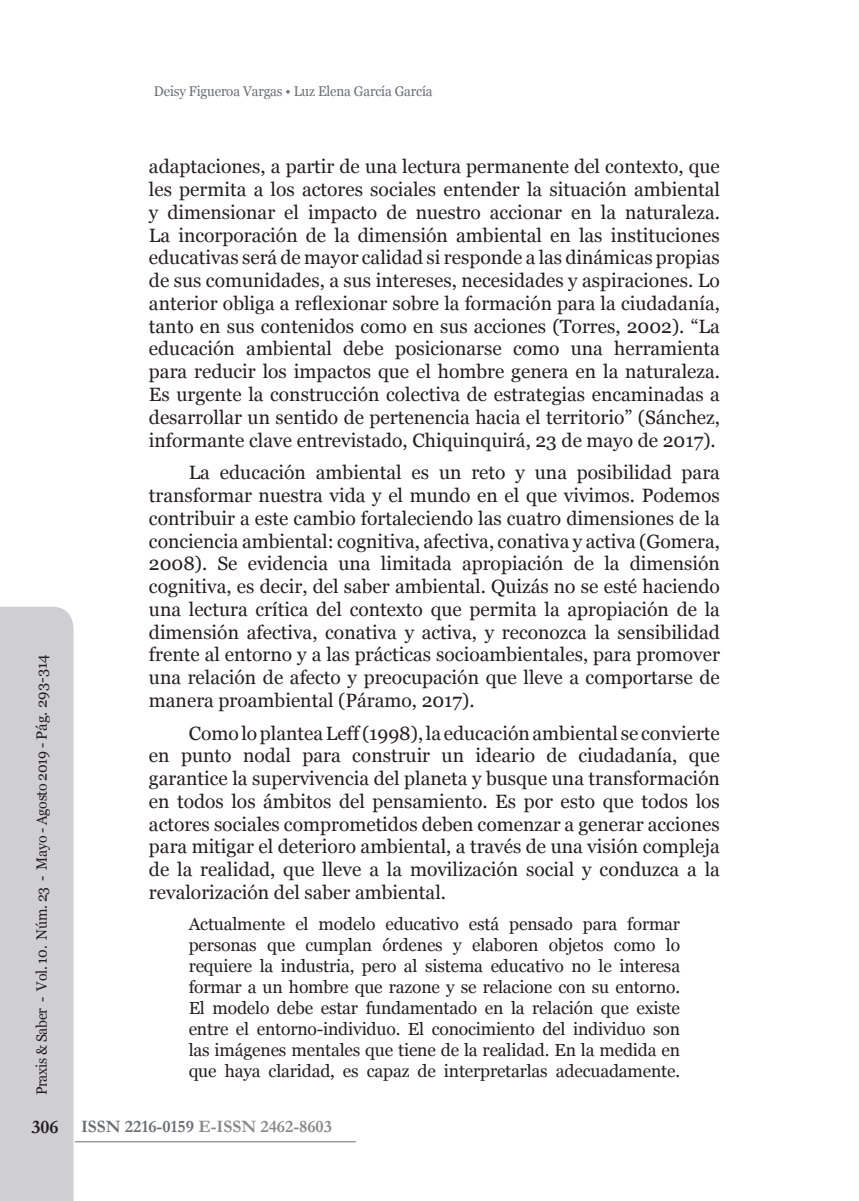
<style>
.page{position:relative;width:859px;height:1201px;background:#fff}
.page>*{position:absolute;margin:0;border:0;box-sizing:border-box;transform-origin:0 0}
.t1{font:19.25px/22.8px "Georgia";color:#231f20;text-align:justify}
.t2{font:17.5px/21px "Georgia";letter-spacing:-.01em;color:#231f20;text-align:justify}
.t3{font:600 17.5px "Garamond";color:#888}
.t4{font:14.88px "Georgia";letter-spacing:-.02em;color:#231f20;scale:.95 1}
.t5{font:14px "Georgia";letter-spacing:-.01em;color:#6c6d70;scale:.95 1}
.s1{font-size:19.25px;color:#231f20}
.s2{color:#6c6d70}
</style>
<div class="page">
<div style="left:0;top:606px;width:73px;height:594px;background:#cfcfd1"></div>
<hr style="left:75px;top:1141px;width:280px;height:1px;background:#6c6c6e">
<p class="t5" style="left:154px;top:82px;width:294px">Deisy Figueroa Vargas • Luz Elena García García</p>
<p class="t1" style="left:149px;top:156px;width:572px">adaptaciones, a partir de una lectura permanente del contexto, que les permita a los actores sociales entender la situación ambiental y dimensionar el impacto de nuestro accionar en la naturaleza.<br>La incorporación de la dimensión ambiental en las instituciones educativas será de mayor calidad si responde a las dinámicas propias de sus comunidades, a sus intereses, necesidades y aspiraciones. Lo anterior obliga a reflexionar sobre la formación para la ciudadanía, tanto en sus contenidos como en sus acciones (Torres, 2002). “La educación ambiental debe posicionarse como una herramienta para reducir los impactos que el hombre genera en la naturaleza.<br>Es urgente la construcción colectiva de estrategias encaminadas a desarrollar un sentido de pertenencia hacia el territorio” (Sánchez, informante clave entrevistado, Chiquinquirá, 23 de mayo de 2017).</p>
<p class="t1" style="left:149px;top:461px;width:572px;text-indent:40px">La educación ambiental es un reto y una posibilidad para transformar nuestra vida y el mundo en el que vivimos. Podemos contribuir a este cambio fortaleciendo las cuatro dimensiones de la conciencia ambiental: cognitiva, afectiva, conativa y activa (Gomera, 2008). Se evidencia una limitada apropiación de la dimensión cognitiva, es decir, del saber ambiental. Quizás no se esté haciendo una lectura crítica del contexto que permita la apropiación de la dimensión afectiva, conativa y activa, y reconozca la sensibilidad frente al entorno y a las prácticas socioambientales, para promover una relación de afecto y preocupación que lleve a comportarse de manera proambiental (Páramo, 2017).</p>
<p class="t1" style="left:149px;top:722px;width:572px;text-indent:40px">Como lo plantea Leff (1998), la educación ambiental se convierte en punto nodal para construir un ideario de ciudadanía, que garantice la supervivencia del planeta y busque una transformación en todos los ámbitos del pensamiento. Es por esto que todos los actores sociales comprometidos deben comenzar a generar acciones para mitigar el deterioro ambiental, a través de una visión compleja de la realidad, que lleve a la movilización social y conduzca a la revalorización del saber ambiental.</p>
<p class="t2" style="left:189px;top:913px;width:493px">Actualmente el modelo educativo está pensado para formar personas que cumplan órdenes y elaboren objetos como lo requiere la industria, pero al sistema educativo no le interesa formar a un hombre que razone y se relacione con su entorno.<br>El modelo debe estar fundamentado en la relación que existe entre el entorno-individuo. El conocimiento del individuo son las imágenes mentales que tiene de la realidad. En la medida en que haya claridad, es capaz de interpretarlas adecuadamente.</p>
<p class="t4" style="left:33px;top:1095px;width:466px;rotate:-90deg">Praxis &amp; Saber - Vol. 10. Núm. 23 - Mayo - Agosto 2019 - Pág. 293-314</p>
<p class="t3" style="left:31px;top:1114px;width:302px"><span class="s1">306</span> <span class="s2">ISSN 2216-0159</span> E-ISSN 2462-8603</p>
</div>
